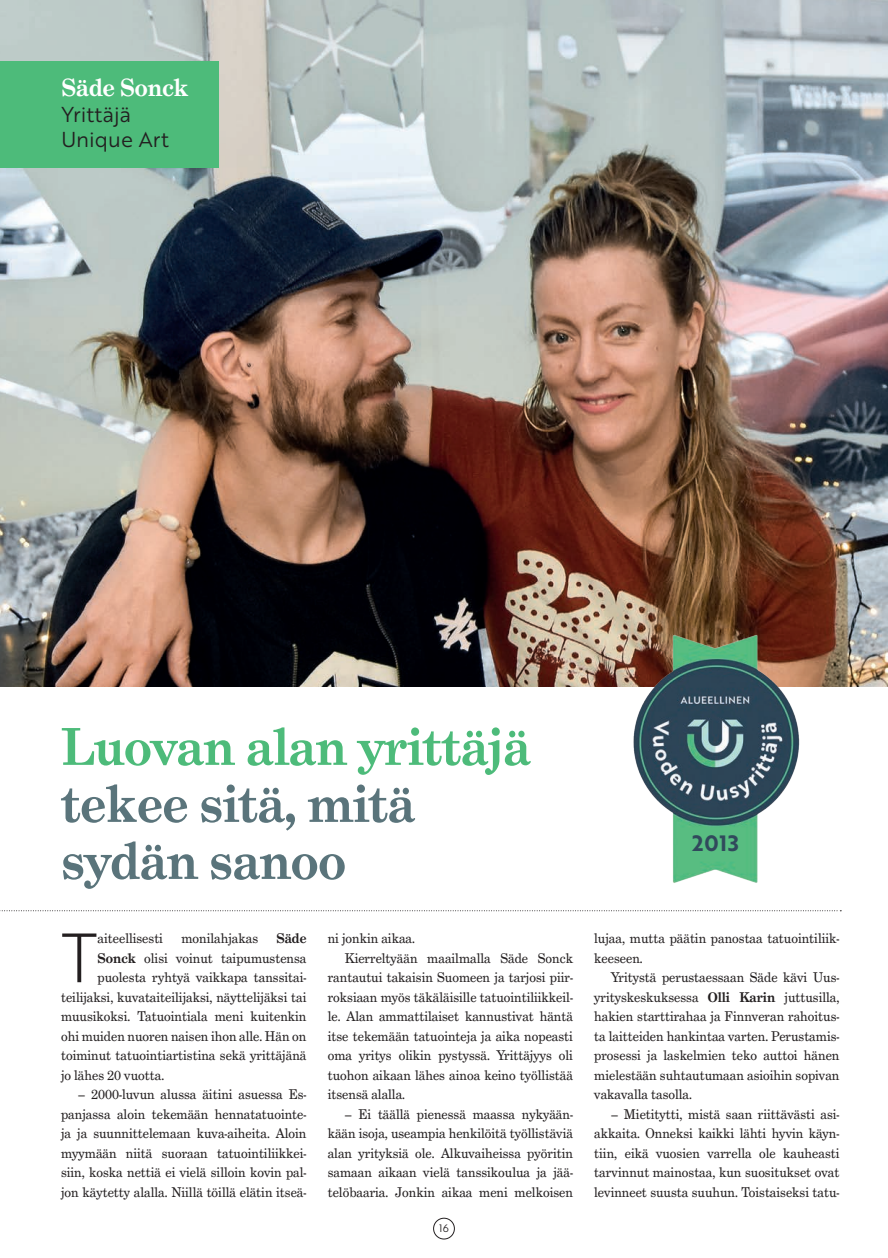
<style>
.page{position:relative;width:888px;height:1258px;background:#fff}
.page>*{position:absolute;margin:0;border:0;box-sizing:border-box;transform-origin:0 0}
.t1{font:67.65px "Brother 1816 Light";color:#231f20}
.t2{font:700 51px/57px "Grad";color:#5a747b}
.t3{font:700 51px "Grad";color:#4dbb7a}
.t4{font:700 24px "Grad";color:#fff}
.t5{font:21.6px "Brother 1816 Bold";color:#31495c}
.t6{font:21px/25.2px "Brother 1816 Book";color:#231f20}
.t7{font:13.5px/19.5px "Grad";color:#231f20;text-align:justify}
.t8{font:700 13.5px "Grad";color:#231f20}
.t9{font:10.5px "Brother 1816 Book";color:#231f20}
.s1{font-weight:700}
</style>
<div class="page">
<div style="left:433px;top:1218px;width:22px;height:21px;border:1px solid #231f20;border-radius:50%"></div>
<img style="left:0;top:0;width:888px;height:686px">
<div style="left:0;top:61px;width:219px;height:107px;background:#4dbb7a"></div>
<svg style="left:0;top:910px;width:841px;height:1px"></svg>
<img style="left:632px;top:631px;width:171px;height:252px">
<h3 class="t4" style="left:62px;top:73px;width:128px">Säde Sonck</h3>
<h3 class="t6" style="left:62px;top:101px;width:109px">Yrittäjä<br>Unique Art</h3>
<h2 class="t3" style="left:61px;top:715px;width:471px">Luovan alan yrittäjä</h2>
<h2 class="t2" style="left:61px;top:776px;width:355px">tekee sitä, mitä sydän sanoo</h2>
<h1 class="t1" style="left:61px;top:908px;width:38px">T</h1>
<p class="t7" style="left:98px;top:929px;width:67px">aiteellisesti</p>
<p class="t7" style="left:181px;top:929px;width:78px">monilahjakas</p>
<p class="t8" style="left:277px;top:930px;width:31px">Säde</p>
<p class="t7" style="left:98px;top:948px;width:210px"><span class="s1">Sonck</span> olisi voinut taipumustensa</p>
<p class="t7" style="left:98px;top:968px;width:210px">puolesta ryhtyä vaikkapa tanssitai-</p>
<p class="t7" style="left:61px;top:987px;width:247px">teilijaksi, kuvataiteilijaksi, näyttelijäksi tai</p>
<p class="t7" style="left:61px;top:1007px;width:247px">muusikoksi. Tatuointiala meni kuitenkin</p>
<p class="t7" style="left:61px;top:1026px;width:247px">ohi muiden nuoren naisen ihon alle. Hän on</p>
<p class="t7" style="left:61px;top:1046px;width:247px">toiminut tatuointiartistina sekä yrittäjänä</p>
<p class="t7" style="left:61px;top:1065px;width:105px">jo lähes 20 vuotta.</p>
<p class="t7" style="left:61px;top:1085px;width:247px;text-indent:17px">– 2000-luvun alussa äitini asuessa Es&shy;panjassa aloin tekemään hennatatuointe&shy;ja ja suunnittelemaan kuva-aiheita. Aloin myymään niitä suoraan tatuointiliikkei&shy;siin, koska nettiä ei vielä silloin kovin pal&shy;jon käytetty alalla. Niillä töillä elätin itseä-</p>
<p class="t7" style="left:328px;top:929px;width:89px">ni jonkin aikaa.</p>
<p class="t7" style="left:345px;top:948px;width:230px">Kierreltyään maailmalla Säde Sonck</p>
<p class="t7" style="left:328px;top:968px;width:247px">rantautui takaisin Suomeen ja tarjosi piir-</p>
<p class="t7" style="left:328px;top:987px;width:247px">roksiaan myös täkäläisille tatuointiliikkeil-</p>
<p class="t7" style="left:328px;top:1007px;width:247px">le. Alan ammattilaiset kannustivat häntä</p>
<p class="t7" style="left:328px;top:1026px;width:247px">itse tekemään tatuointeja ja aika nopeasti</p>
<p class="t7" style="left:328px;top:1046px;width:247px">oma yritys olikin pystyssä. Yrittäjyys oli</p>
<p class="t7" style="left:328px;top:1065px;width:247px">tuohon aikaan lähes ainoa keino työllistää</p>
<p class="t7" style="left:328px;top:1085px;width:79px">itsensä alalla.</p>
<p class="t7" style="left:328px;top:1104px;width:247px;text-indent:17px">– Ei täällä pienessä maassa nykyään&shy;kään isoja, useampia henkilöitä työllistäviä alan yrityksiä ole. Alkuvaiheissa pyöritin samaan aikaan vielä tanssikoulua ja jää&shy;telöbaaria. Jonkin aikaa meni melkoisen</p>
<p class="t9" style="left:439px;top:1221px;width:11px">16</p>
<h3 class="t5" style="left:692px;top:827px;width:48px">2013</h3>
<p class="t7" style="left:594px;top:929px;width:247px">lujaa, mutta päätin panostaa tatuointiliik&shy;keeseen.</p>
<p class="t7" style="left:594px;top:968px;width:247px;text-indent:17px">Yritystä perustaessaan Säde kävi Uus&shy;yrityskeskuksessa <span class="s1">Olli Karin</span> juttusilla, hakien starttirahaa ja Finnveran rahoitus&shy;ta laitteiden hankintaa varten. Perustamis&shy;prosessi ja laskelmien teko auttoi hänen mielestään suhtautumaan asioihin sopivan vakavalla tasolla.</p>
<p class="t7" style="left:594px;top:1104px;width:247px;text-indent:17px">– Mietitytti, mistä saan riittävästi asi&shy;akkaita. Onneksi kaikki lähti hyvin käyn&shy;tiin, eikä vuosien varrella ole kauheasti tarvinnut mainostaa, kun suositukset ovat levinneet suusta suuhun. Toistaiseksi tatu-</p>
</div>
